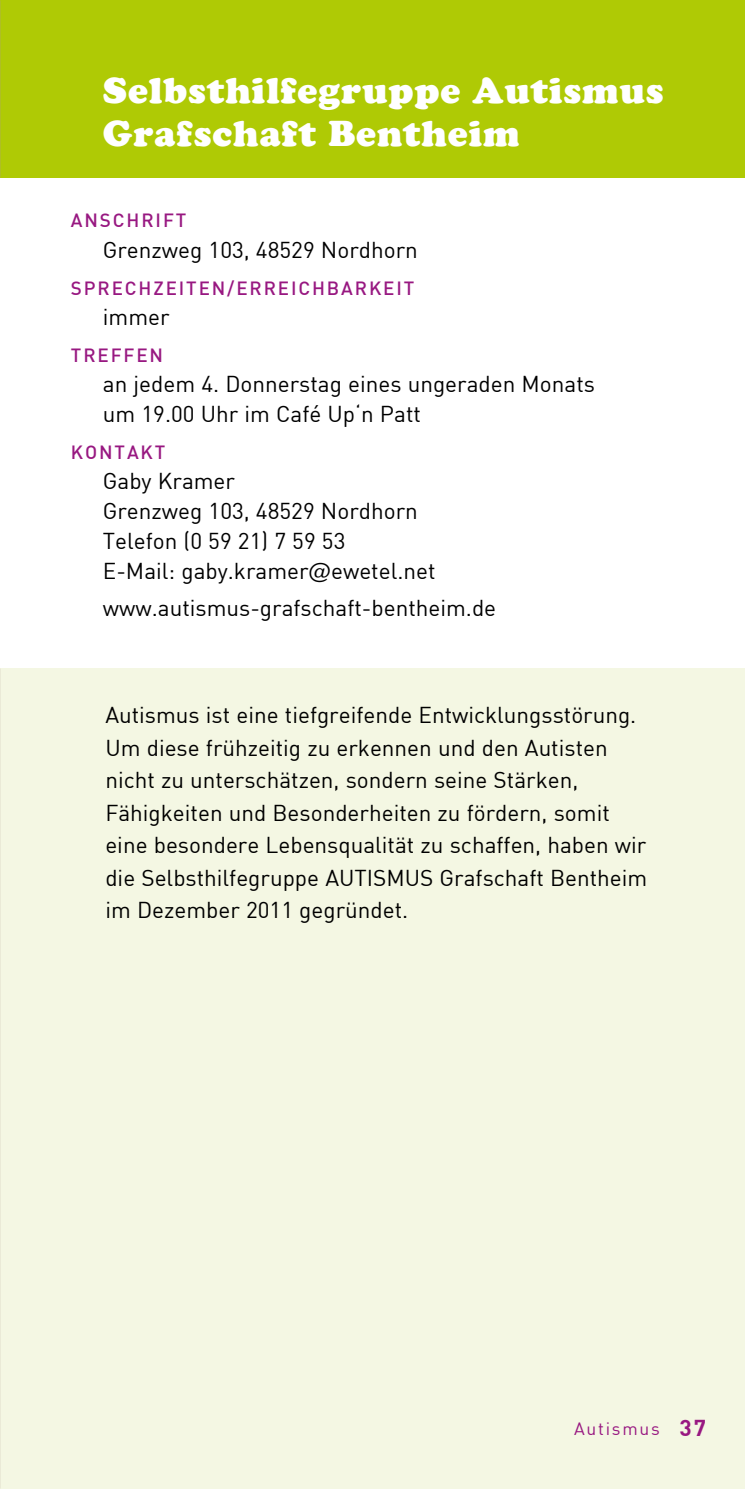
<style>
.page{position:relative;width:745px;height:1489px;background:#fff}
.page>*{position:absolute;margin:0;border:0;box-sizing:border-box;transform-origin:0 0}
.t1{font:900 37.5px/42.5px "Cooper";letter-spacing:.025em;color:#fff}
.t2{font:22.5px/32.5px "DIN";color:#000}
.t3{font:500 18.75px "DIN";letter-spacing:.1em;color:#981881}
.t4{font:17.5px "DIN";letter-spacing:.1em;color:#981881}
.s1{font-family:"Humanist 777 BT Roman B"}
.s2{font-weight:700;font-size:22.5px}
</style>
<div class="page">
<div style="left:0;top:668px;width:744px;height:820px;background:#f4f7e3"></div>
<div style="left:0;top:0;width:744px;height:177px;background:#afca05"></div>
<h1 class="t1" style="left:103px;top:69px;width:562px">Selbsthilfegruppe Autismus<br>Grafschaft Bentheim</h1>
<p class="t3" style="left:71px;top:212px;width:117px">ANSCHRIFT</p>
<p class="t2" style="left:103px;top:235px;width:316px">Grenzweg 103, 48529 Nordhorn</p>
<p class="t3" style="left:71px;top:279px;width:345px">SPRECHZEITEN/ERREICHBARKEIT</p>
<p class="t2" style="left:103px;top:302px;width:68px">immer</p>
<p class="t3" style="left:71px;top:346px;width:94px">TREFFEN</p>
<p class="t2" style="left:103px;top:370px;width:493px;line-height:30px">an jedem 4. Donnerstag eines ungeraden Monats um 19.00 Uhr im Café Up‘n Patt</p>
<p class="t3" style="left:71px;top:443px;width:96px">KONTAKT</p>
<p class="t2" style="left:103px;top:467px;width:334px;line-height:30px">Gaby Kramer<br>Grenzweg 103, 48529 Nordhorn<br>Telefon (0 59 21) 7 59 53<br>E-Mail: gaby.kramer<span class="s1">@</span>ewetel.net</p>
<p class="t2" style="left:103px;top:593px;width:394px">www.autismus-grafschaft-bentheim.de</p>
<p class="t2" style="left:105px;top:700px;width:543px">Autismus ist eine tiefgreifende Entwicklungsstörung.<br>Um diese frühzeitig zu erkennen und den Autisten nicht zu unterschätzen, sondern seine Stärken, Fähigkeiten und Besonderheiten zu fördern, somit eine besondere Lebensqualität zu schaffen, haben wir die Selbsthilfegruppe AUTISMUS Grafschaft Bentheim im Dezember 2011 gegründet.</p>
<p class="t4" style="left:573px;top:1421px;width:133px">Autismus <span class="s2">37</span></p>
</div>
